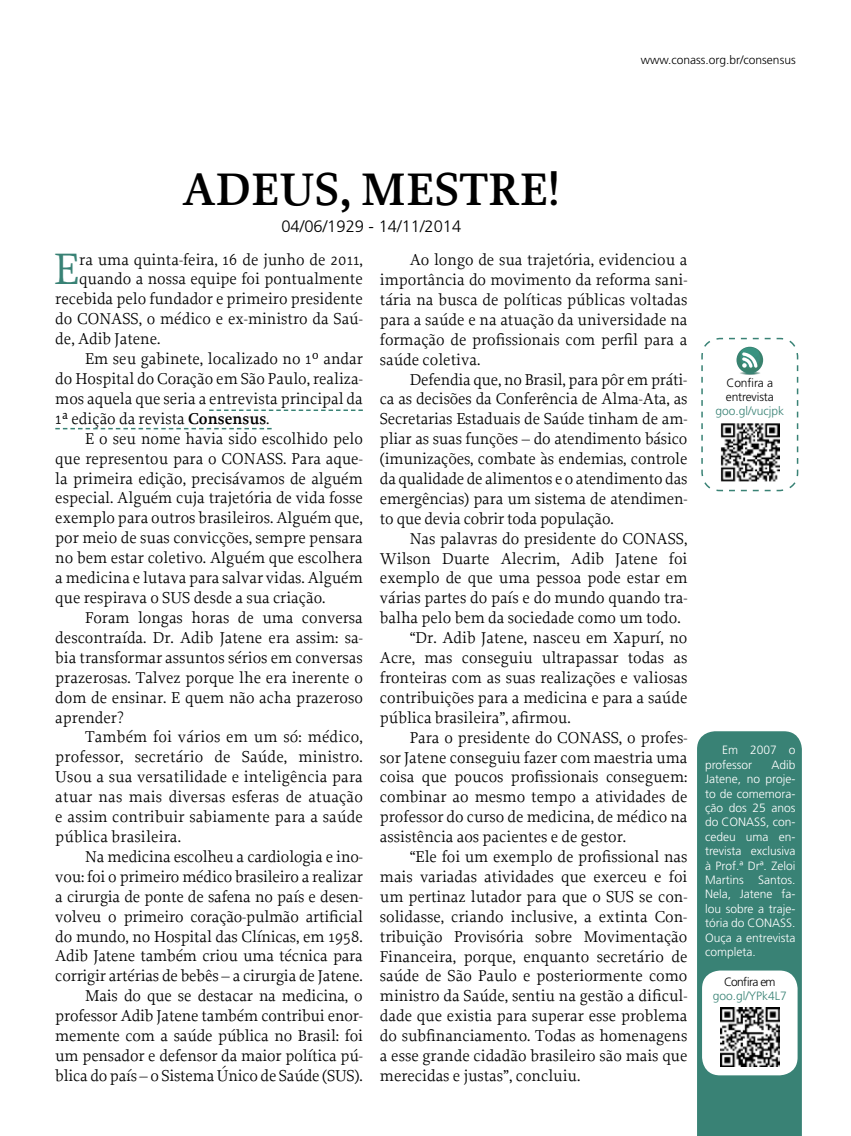
<style>
.page{position:relative;width:851px;height:1136px;background:#fff}
.page>*{position:absolute;margin:0;border:0;box-sizing:border-box;transform-origin:0 0}
.t1{font:600 48px "Proforma";color:#000}
.t2{font:46.35px "Proforma";color:#398275}
.t3{font:16.5px/20px "Proforma";color:#000;text-align:justify}
.t4{font:300 16.5px "Frutiger LT Std";color:#000}
.t5{font:300 12px/14.4px "Frutiger LT Std";color:#fff;text-align:justify}
.t6{font:300 12px/14.4px "Frutiger LT Std";color:#000}
.t7{font:300 12px "Frutiger LT Std";color:#398275}
.s1{font-family:"Liga Sans LT Std"}
.s2{font-weight:600}
</style>
<div class="page">
<svg style="left:209px;top:409px;width:154px;height:2px"></svg>
<svg style="left:55px;top:428px;width:217px;height:1px"></svg>
<svg style="left:701px;top:337px;width:98px;height:155px"></svg>
<img style="left:720px;top:422px;width:59px;height:59px">
<svg style="left:697px;top:731px;width:104px;height:404px;background:#3b8376"></svg>
<div style="left:702px;top:970px;width:95px;height:105px;background:#fff;border-radius:18px"></div>
<img style="left:720px;top:1007px;width:59px;height:59px">
<h1 class="t1" style="left:182px;top:159px;width:379px">ADEUS, MESTRE!</h1>
<p class="t4" style="left:281px;top:217px;width:181px">04/06/1929 - 14/11/2014</p>
<p class="t6" style="left:640px;top:53px;width:156px">www.conass.org.br/consensus</p>
<h2 class="t2" style="left:54px;top:241px;width:27px">E</h2>
<p class="t3" style="left:79px;top:249px;width:285px">ra uma quinta-feira, <span class="s1">16</span> de junho de <span class="s1">2011</span>,</p>
<p class="t3" style="left:79px;top:269px;width:285px">quando a nossa equipe foi pontualmente</p>
<p class="t3" style="left:55px;top:289px;width:309px">recebida pelo fundador e primeiro presidente</p>
<p class="t3" style="left:55px;top:309px;width:309px">do CONASS, o médico e ex-ministro da Saú-</p>
<p class="t3" style="left:55px;top:328px;width:107px">de, Adib Jatene.</p>
<p class="t3" style="left:85px;top:348px;width:279px">Em seu gabinete, localizado no <span class="s1">1</span>º andar</p>
<p class="t3" style="left:55px;top:368px;width:309px">do Hospital do Coração em São Paulo, realiza-</p>
<p class="t3" style="left:55px;top:388px;width:309px">mos aquela que seria a entrevista principal da</p>
<p class="t3" style="left:55px;top:408px;width:216px"><span class="s1">1</span>ª edição da revista <span class="s2">Consensus</span>.</p>
<p class="t3" style="left:85px;top:428px;width:279px">E o seu nome havia sido escolhido pelo</p>
<p class="t3" style="left:55px;top:448px;width:309px">que representou para o CONASS. Para aque-</p>
<p class="t3" style="left:55px;top:468px;width:309px">la primeira edição, precisávamos de alguém</p>
<p class="t3" style="left:55px;top:488px;width:309px">especial. Alguém cuja trajetória de vida fosse</p>
<p class="t3" style="left:55px;top:507px;width:309px">exemplo para outros brasileiros. Alguém que,</p>
<p class="t3" style="left:55px;top:527px;width:309px">por meio de suas convicções, sempre pensara</p>
<p class="t3" style="left:55px;top:547px;width:309px">no bem estar coletivo. Alguém que escolhera</p>
<p class="t3" style="left:55px;top:567px;width:309px">a medicina e lutava para salvar vidas. Alguém</p>
<p class="t3" style="left:55px;top:587px;width:272px">que respirava o SUS desde a sua criação.</p>
<p class="t3" style="left:85px;top:607px;width:279px">Foram longas horas de uma conversa</p>
<p class="t3" style="left:55px;top:627px;width:309px">descontraída. Dr. Adib Jatene era assim: sa-</p>
<p class="t3" style="left:55px;top:647px;width:309px">bia transformar assuntos sérios em conversas</p>
<p class="t3" style="left:55px;top:667px;width:309px">prazerosas. Talvez porque lhe era inerente o</p>
<p class="t3" style="left:55px;top:687px;width:309px">dom de ensinar. E quem não acha prazeroso</p>
<p class="t3" style="left:55px;top:706px;width:70px">aprender?</p>
<p class="t3" style="left:85px;top:726px;width:279px">Também foi vários em um só: médico,</p>
<p class="t3" style="left:55px;top:746px;width:309px">professor, secretário de Saúde, ministro.</p>
<p class="t3" style="left:55px;top:766px;width:309px">Usou a sua versatilidade e inteligência para</p>
<p class="t3" style="left:55px;top:786px;width:309px">atuar nas mais diversas esferas de atuação</p>
<p class="t3" style="left:55px;top:806px;width:309px">e assim contribuir sabiamente para a saúde</p>
<p class="t3" style="left:55px;top:826px;width:127px">pública brasileira.</p>
<p class="t3" style="left:85px;top:846px;width:279px">Na medicina escolheu a cardiologia e ino-</p>
<p class="t3" style="left:55px;top:866px;width:309px">vou: foi o primeiro médico brasileiro a realizar</p>
<p class="t3" style="left:55px;top:886px;width:309px">a cirurgia de ponte de safena no país e desen-</p>
<p class="t3" style="left:55px;top:905px;width:309px">volveu o primeiro coração-pulmão artificial</p>
<p class="t3" style="left:55px;top:925px;width:309px">do mundo, no Hospital das Clínicas, em <span class="s1">1958</span>.</p>
<p class="t3" style="left:55px;top:945px;width:309px">Adib Jatene também criou uma técnica para</p>
<p class="t3" style="left:55px;top:965px;width:309px">corrigir artérias de bebês – a cirurgia de Jatene.</p>
<p class="t3" style="left:85px;top:985px;width:279px">Mais do que se destacar na medicina, o</p>
<p class="t3" style="left:55px;top:1005px;width:309px">professor Adib Jatene também contribui enor-</p>
<p class="t3" style="left:55px;top:1025px;width:309px">memente com a saúde pública no Brasil: foi</p>
<p class="t3" style="left:55px;top:1045px;width:309px">um pensador e defensor da maior política pú-</p>
<p class="t3" style="left:55px;top:1065px;width:309px">blica do país – o Sistema Único de Saúde (SUS).</p>
<p class="t3" style="left:380px;top:249px;width:309px;text-indent:30px">Ao longo de sua trajetória, evidenciou a importância do movimento da reforma sani&shy;tária na busca de políticas públicas voltadas para a saúde e na atuação da universidade na formação de profissionais com perfil para a saúde coletiva.</p>
<p class="t3" style="left:380px;top:369px;width:309px;text-indent:30px">Defendia que, no Brasil, para pôr em práti&shy;ca as decisões da Conferência de Alma-Ata, as Secretarias Estaduais de Saúde tinham de am&shy;pliar as suas funções – do atendimento básico (imunizações, combate às endemias, controle da qualidade de alimentos e o atendimento das emergências) para um sistema de atendimen&shy;to que devia cobrir toda população.</p>
<p class="t3" style="left:409px;top:528px;width:279px">Nas palavras do presidente do CONASS,</p>
<p class="t3" style="left:380px;top:548px;width:309px">Wilson Duarte Alecrim, Adib Jatene foi</p>
<p class="t3" style="left:380px;top:568px;width:309px">exemplo de que uma pessoa pode estar em</p>
<p class="t3" style="left:380px;top:587px;width:309px">várias partes do país e do mundo quando tra-</p>
<p class="t3" style="left:380px;top:607px;width:302px">balha pelo bem da sociedade como um todo.</p>
<p class="t3" style="left:409px;top:627px;width:279px">“Dr. Adib Jatene, nasceu em Xapurí, no</p>
<p class="t3" style="left:380px;top:647px;width:309px">Acre, mas conseguiu ultrapassar todas as</p>
<p class="t3" style="left:380px;top:667px;width:309px">fronteiras com as suas realizações e valiosas</p>
<p class="t3" style="left:380px;top:687px;width:309px">contribuições para a medicina e para a saúde</p>
<p class="t3" style="left:380px;top:707px;width:192px">pública brasileira”, afirmou.</p>
<p class="t3" style="left:409px;top:727px;width:279px">Para o presidente do CONASS, o profes-</p>
<p class="t3" style="left:380px;top:746px;width:309px">sor Jatene conseguiu fazer com maestria uma</p>
<p class="t3" style="left:380px;top:766px;width:309px">coisa que poucos profissionais conseguem:</p>
<p class="t3" style="left:380px;top:786px;width:309px">combinar ao mesmo tempo a atividades de</p>
<p class="t3" style="left:380px;top:806px;width:309px">professor do curso de medicina, de médico na</p>
<p class="t3" style="left:380px;top:826px;width:248px">assistência aos pacientes e de gestor.</p>
<p class="t3" style="left:409px;top:846px;width:279px">“Ele foi um exemplo de profissional nas</p>
<p class="t3" style="left:380px;top:866px;width:309px">mais variadas atividades que exerceu e foi</p>
<p class="t3" style="left:380px;top:886px;width:309px">um pertinaz lutador para que o SUS se con-</p>
<p class="t3" style="left:380px;top:906px;width:309px">solidasse, criando inclusive, a extinta Con-</p>
<p class="t3" style="left:380px;top:925px;width:309px">tribuição Provisória sobre Movimentação</p>
<p class="t3" style="left:380px;top:945px;width:309px">Financeira, porque, enquanto secretário de</p>
<p class="t3" style="left:380px;top:965px;width:309px">saúde de São Paulo e posteriormente como</p>
<p class="t3" style="left:380px;top:985px;width:309px">ministro da Saúde, sentiu na gestão a dificul-</p>
<p class="t3" style="left:380px;top:1005px;width:309px">dade que existia para superar esse problema</p>
<p class="t3" style="left:380px;top:1025px;width:309px">do subfinanciamento. Todas as homenagens</p>
<p class="t3" style="left:380px;top:1045px;width:309px">a esse grande cidadão brasileiro são mais que</p>
<p class="t3" style="left:380px;top:1065px;width:202px">merecidas e justas”, concluiu.</p>
<p class="t6" style="left:725px;top:375px;width:50px">Confira a entrevista</p>
<p class="t7" style="left:715px;top:404px;width:70px">goo.gl/vucjpk</p>
<p class="t5" style="left:705px;top:743px;width:92px;text-indent:17px">Em 2007 o professor</p>
<p class="t5" style="left:705px;top:757px;width:92px;text-indent:66px">Adib Jatene, no proje&shy;to de comemora&shy;ção dos 25 anos do CON</p>
<p class="t5" style="left:705px;top:815px;width:92px;text-indent:41px">ASS, con&shy;cedeu uma en&shy;trevista exclusiva à Prof.ª Drª. Zeloi Martins Santos.<br>Nela, Jatene fa&shy;lou sobre a traje&shy;tória do CON</p>
<p class="t5" style="left:705px;top:916px;width:92px;text-indent:67px">ASS .<br>Ouça a entrevista completa.</p>
<p class="t6" style="left:723px;top:974px;width:53px">Confira em</p>
<p class="t7" style="left:712px;top:989px;width:76px">goo.gl/YPk4L7</p>
</div>
